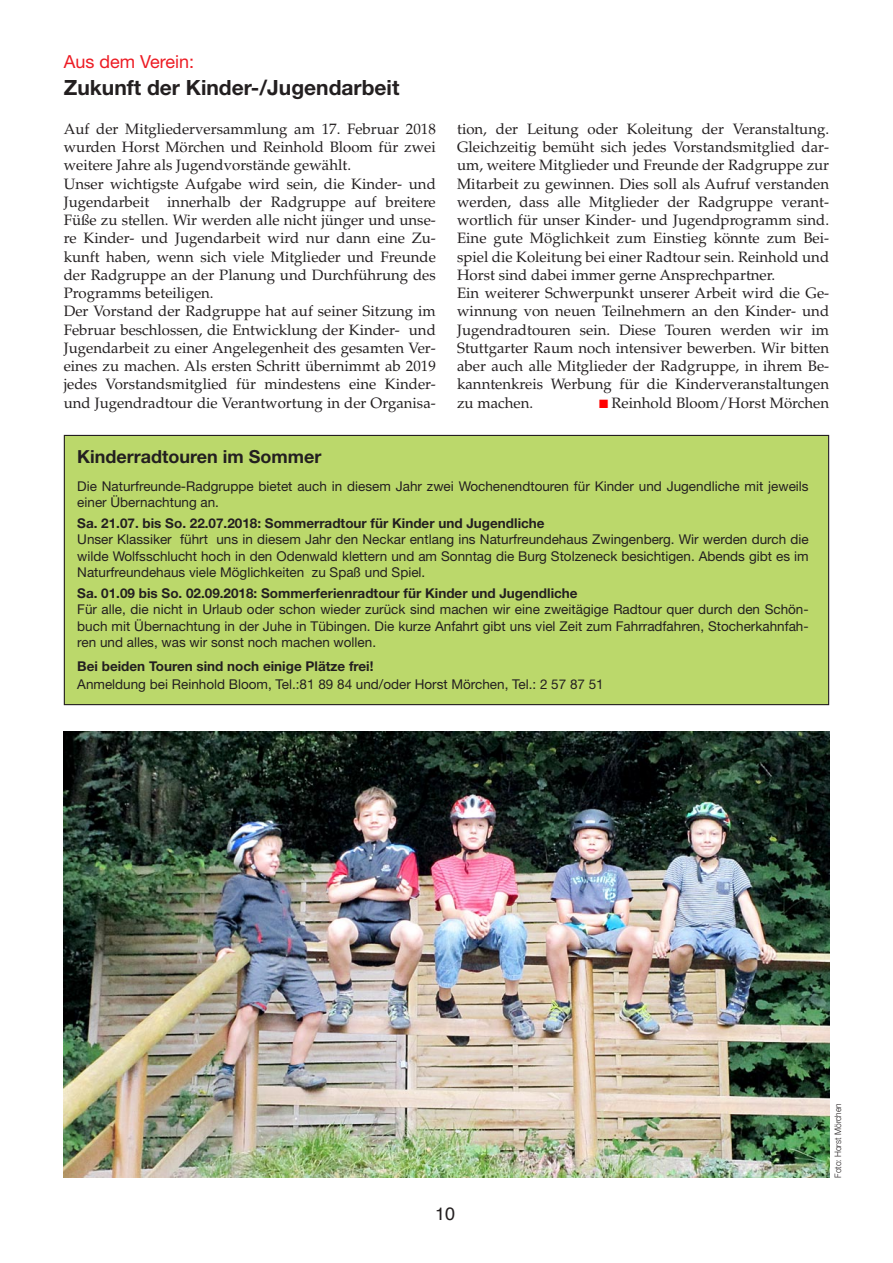
<style>
.page{position:relative;width:893px;height:1263px;background:#fff}
.page>*{position:absolute;margin:0;border:0;box-sizing:border-box;transform-origin:0 0}
.t1{font:700 21px "Helvetica Neue LT";color:#231f20}
.t2{font:700 18px "Helvetica Neue LT";color:#231f20}
.t3{font:18px "Helvetica Neue";color:#ed1c24}
.t4{font:18px "Helvetica";color:#231f20}
.t5{font:15px/18.3px "Palatino";color:#231f20}
.t6{font:13.5px/16.2px "Helvetica Neue LT";color:#231f20;text-align:justify}
.t7{font:700 13.5px "Helvetica Neue LT";color:#231f20}
.t8{font:300 9px "Helvetica Neue";color:#231f20;scale:.93 1}
.s1{color:#f00}
</style>
<div class="page">
<div style="left:65px;top:436px;width:763px;height:268px;background:#bbd86b"></div>
<img style="left:64px;top:731px;width:765px;height:446px">
<p class="t3" style="left:64px;top:55px;width:132px">Aus dem Verein:</p>
<h1 class="t1" style="left:64px;top:80px;width:337px">Zukunft der Kinder-/Jugendarbeit</h1>
<p class="t5" style="left:64px;top:121px;width:374px">Auf der Mitgliederversammlung am 17. Februar 2018 wurden Horst Mörchen und Reinhold Bloom für zwei weitere Jahre als Jugendvorstände gewählt.<br>Unser wichtigste Aufgabe wird sein, die Kinder- und Jugendarbeit innerhalb der Radgruppe auf breitere Füße zu stellen. Wir werden alle nicht jünger und unse&shy;re Kinder- und Jugendarbeit wird nur dann eine Zu&shy;kunft haben, wenn sich viele Mitglieder und Freunde der Radgruppe an der Planung und Durchführung des Programms beteiligen.<br>Der Vorstand der Radgruppe hat auf seiner Sitzung im Februar beschlossen, die Entwicklung der Kinder- und Jugendarbeit zu einer Angelegenheit des gesamten Ver&shy;eines zu machen. Als ersten Schritt übernimmt ab 2019 jedes Vorstandsmitglied für mindestens eine Kinder&shy;und Jugendradtour die Verantwortung in der Organisa-</p>
<p class="t5" style="left:457px;top:121px;width:374px">tion, der Leitung oder Koleitung der Veranstaltung.<br>Gleichzeitig bemüht sich jedes Vorstandsmitglied dar&shy;um, weitere Mitglieder und Freunde der Radgruppe zur Mitarbeit zu gewinnen. Dies soll als Aufruf verstanden werden, dass alle Mitglieder der Radgruppe verant&shy;wortlich für unser Kinder- und Jugendprogramm sind.<br>Eine gute Möglichkeit zum Einstieg könnte zum Bei&shy;spiel die Koleitung bei einer Radtour sein. Reinhold und Horst sind dabei immer gerne Ansprechpartner.<br>Ein weiterer Schwerpunkt unserer Arbeit wird die Ge&shy;winnung von neuen Teilnehmern an den Kinder- und Jugendradtouren sein. Diese Touren werden wir im Stuttgarter Raum noch intensiver bewerben. Wir bitten aber auch alle Mitglieder der Radgruppe, in ihrem Be&shy;kanntenkreis Werbung für die Kinderveranstaltungen zu machen.</p>
<p class="t5" style="left:599px;top:395px;width:232px"><span class="s1">■</span> Reinhold Bloom/Horst Mörchen</p>
<p class="t2" style="left:77px;top:450px;width:246px">Kinderradtouren im Sommer</p>
<p class="t6" style="left:77px;top:479px;width:733px">Die Naturfreunde-Radgruppe bietet auch in diesem Jahr zwei Wochenendtouren für Kinder und Jugendliche mit jeweils einer Übernachtung an.</p>
<p class="t7" style="left:77px;top:518px;width:469px">Sa. 21.07. bis So. 22.07.2018: Sommerradtour für Kinder und Jugendliche</p>
<p class="t6" style="left:77px;top:533px;width:733px">Unser Klassiker führt uns in diesem Jahr den Neckar entlang ins Naturfreundehaus Zwingenberg. Wir werden durch die wilde Wolfsschlucht hoch in den Odenwald klettern und am Sonntag die Burg Stolzeneck besichtigen. Abends gibt es im Naturfreundehaus viele Möglichkeiten zu Spaß und Spiel.</p>
<p class="t7" style="left:77px;top:588px;width:502px">Sa. 01.09 bis So. 02.09.2018: Sommerferienradtour für Kinder und Jugendliche</p>
<p class="t6" style="left:77px;top:603px;width:733px">Für alle, die nicht in Urlaub oder schon wieder zurück sind machen wir eine zweitägige Radtour quer durch den Schön&shy;buch mit Übernachtung in der Juhe in Tübingen. Die kurze Anfahrt gibt uns viel Zeit zum Fahrradfahren, Stocherkahnfah&shy;ren und alles, was wir sonst noch machen wollen.</p>
<p class="t7" style="left:77px;top:662px;width:298px">Bei beiden Touren sind noch einige Plätze frei!</p>
<p class="t6" style="left:77px;top:677px;width:528px">Anmeldung bei Reinhold Bloom, Tel.:81 89 84 und/oder Horst Mörchen, Tel.: 2 57 87 51</p>
<p class="t4" style="left:435px;top:1206px;width:22px">10</p>
<p class="t8" style="left:835px;top:1178px;width:82px;rotate:-90deg">Foto: Horst Mörchen</p>
</div>
